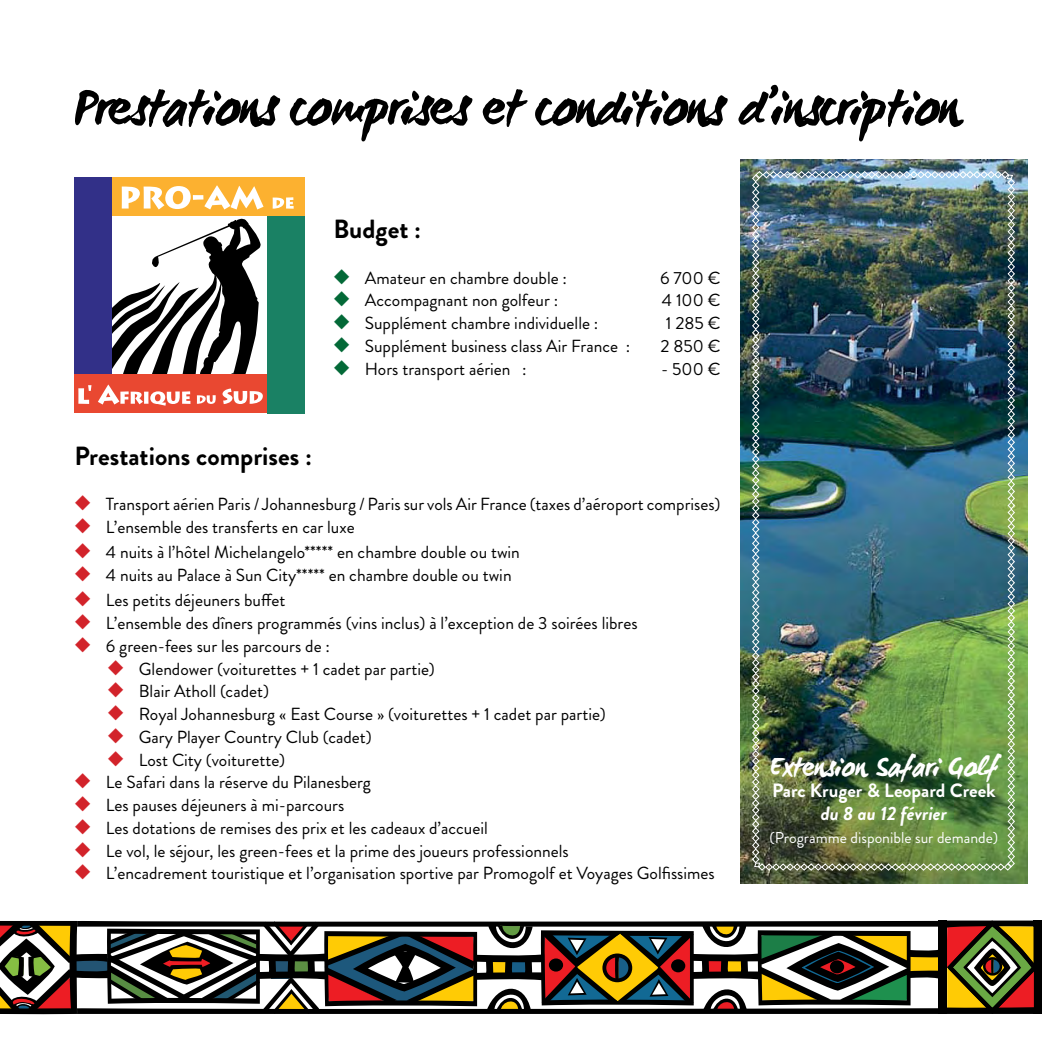
<style>
.page{position:relative;width:1042px;height:1042px;background:#fff}
.page>*{position:absolute;margin:0;border:0;box-sizing:border-box;transform-origin:0 0}
.Titre{font:700 52.5px "WC Mano Negra Bta";letter-spacing:-.02em;color:#000}
.Style_de_paragraphe{font:700 28px "WC Mano Negra Bta";color:#fff}
.sous-titre{font:700 26.25px "Brandon Grotesque";color:#000}
.Style_de_paragraphe-2{font:700 19.25px "Brandon Grotesque";color:#fff}
.Style_de_paragraphe-3{font:italic 700 19.25px "Brandon Grotesque";color:#fff}
.Style_de_paragraphe-4{font:17.5px "Brandon Grotesque";color:#000}
.Style_de_paragraphe-5{font:15.75px "Brandon Grotesque";color:#fff}
.s1{color:#036937}
.s2{color:#d2232a}
</style>
<div class="page">
<div style="left:75px;top:177px;width:37px;height:236px;background:#323088"></div>
<div style="left:74px;top:374px;width:230px;height:39px;background:#e94831"></div>
<div style="left:267px;top:180px;width:37px;height:233px;background:#1a8164"></div>
<div style="left:112px;top:177px;width:192px;height:39px;background:#fcb130"></div>
<svg style="left:122px;top:185px;width:141px;height:24px"></svg>
<svg style="left:273px;top:197px;width:21px;height:12px"></svg>
<svg style="left:78px;top:385px;width:13px;height:19px"></svg>
<svg style="left:98px;top:219px;width:165px;height:187px"></svg>
<svg style="left:0;top:920px;width:1042px;height:94px"></svg>
<img style="left:740px;top:159px;width:287px;height:724px">
<img style="left:752px;top:171px;width:263px;height:700px">
<p class="Titre" style="left:74px;top:72px;width:887px">Prestations comprises et conditions d’inscription</p>
<p class="sous-titre" style="left:333px;top:211px;width:89px">Budget :</p>
<p class="Style_de_paragraphe-4" style="left:333px;top:265px;width:235px"><span class="s1">◆</span> Amateur en chambre double :</p>
<p class="Style_de_paragraphe-4" style="left:333px;top:288px;width:226px"><span class="s1">◆</span> Accompagnant non golfeur :</p>
<p class="Style_de_paragraphe-4" style="left:333px;top:311px;width:266px"><span class="s1">◆</span> Supplément chambre individuelle :</p>
<p class="Style_de_paragraphe-4" style="left:333px;top:334px;width:298px"><span class="s1">◆</span> Supplément business class Air France :</p>
<p class="Style_de_paragraphe-4" style="left:333px;top:356px;width:195px"><span class="s1">◆</span> Hors transport aérien :</p>
<p class="Style_de_paragraphe-4" style="left:660px;top:265px;width:62px">6 700 €</p>
<p class="Style_de_paragraphe-4" style="left:662px;top:288px;width:60px">4 100 €</p>
<p class="Style_de_paragraphe-4" style="left:666px;top:311px;width:56px">1 285 €</p>
<p class="Style_de_paragraphe-4" style="left:660px;top:334px;width:62px">2 850 €</p>
<p class="Style_de_paragraphe-4" style="left:661px;top:356px;width:61px">- 500 €</p>
<p class="sous-titre" style="left:74px;top:437px;width:239px">Prestations comprises :</p>
<p class="Style_de_paragraphe-4" style="left:74px;top:492px;width:647px"><span class="s2">◆</span> Transport aérien Paris / Johannesburg / Paris sur vols Air France (taxes d’aéroport comprises)</p>
<p class="Style_de_paragraphe-4" style="left:74px;top:515px;width:282px"><span class="s2">◆</span> L’ensemble des transferts en car luxe</p>
<p class="Style_de_paragraphe-4" style="left:74px;top:540px;width:447px"><span class="s2">◆</span> 4 nuits à l’hôtel Michelangelo***** en chambre double ou twin</p>
<p class="Style_de_paragraphe-4" style="left:74px;top:563px;width:439px"><span class="s2">◆</span> 4 nuits au Palace à Sun City***** en chambre double ou twin</p>
<p class="Style_de_paragraphe-4" style="left:74px;top:588px;width:212px"><span class="s2">◆</span> Les petits déjeuners buffet</p>
<p class="Style_de_paragraphe-4" style="left:74px;top:611px;width:565px"><span class="s2">◆</span> L’ensemble des dîners programmés (vins inclus) à l’exception de 3 soirées libres</p>
<p class="Style_de_paragraphe-4" style="left:74px;top:634px;width:257px"><span class="s2">◆</span> 6 green-fees sur les parcours de :</p>
<p class="Style_de_paragraphe-4" style="left:107px;top:656px;width:329px"><span class="s2">◆</span> Glendower (voiturettes + 1 cadet par partie)</p>
<p class="Style_de_paragraphe-4" style="left:107px;top:679px;width:163px"><span class="s2">◆</span> Blair Atholl (cadet)</p>
<p class="Style_de_paragraphe-4" style="left:107px;top:702px;width:500px"><span class="s2">◆</span> Royal Johannesburg « East Course » (voiturettes + 1 cadet par partie)</p>
<p class="Style_de_paragraphe-4" style="left:107px;top:725px;width:266px"><span class="s2">◆</span> Gary Player Country Club (cadet)</p>
<p class="Style_de_paragraphe-4" style="left:107px;top:747px;width:179px"><span class="s2">◆</span> Lost City (voiturette)</p>
<p class="Style_de_paragraphe-4" style="left:74px;top:770px;width:298px"><span class="s2">◆</span> Le Safari dans la réserve du Pilanesberg</p>
<p class="Style_de_paragraphe-4" style="left:74px;top:793px;width:271px"><span class="s2">◆</span> Les pauses déjeuners à mi-parcours</p>
<p class="Style_de_paragraphe-4" style="left:74px;top:816px;width:415px"><span class="s2">◆</span> Les dotations de remises des prix et les cadeaux d’accueil</p>
<p class="Style_de_paragraphe-4" style="left:74px;top:838px;width:496px"><span class="s2">◆</span> Le vol, le séjour, les green-fees et la prime des joueurs professionnels</p>
<p class="Style_de_paragraphe-4" style="left:74px;top:861px;width:642px"><span class="s2">◆</span> L’encadrement touristique et l’organisation sportive par Promogolf et Voyages Golfissimes</p>
<p class="Style_de_paragraphe" style="left:769px;top:748px;width:230px">Extension Safari Golf</p>
<p class="Style_de_paragraphe-2" style="left:772px;top:777px;width:225px">Parc Kruger &amp; Leopard Creek</p>
<p class="Style_de_paragraphe-3" style="left:821px;top:799px;width:128px">du 8 au 12 février</p>
<p class="Style_de_paragraphe-5" style="left:769px;top:826px;width:230px">(Programme disponible sur demande)</p>
</div>
